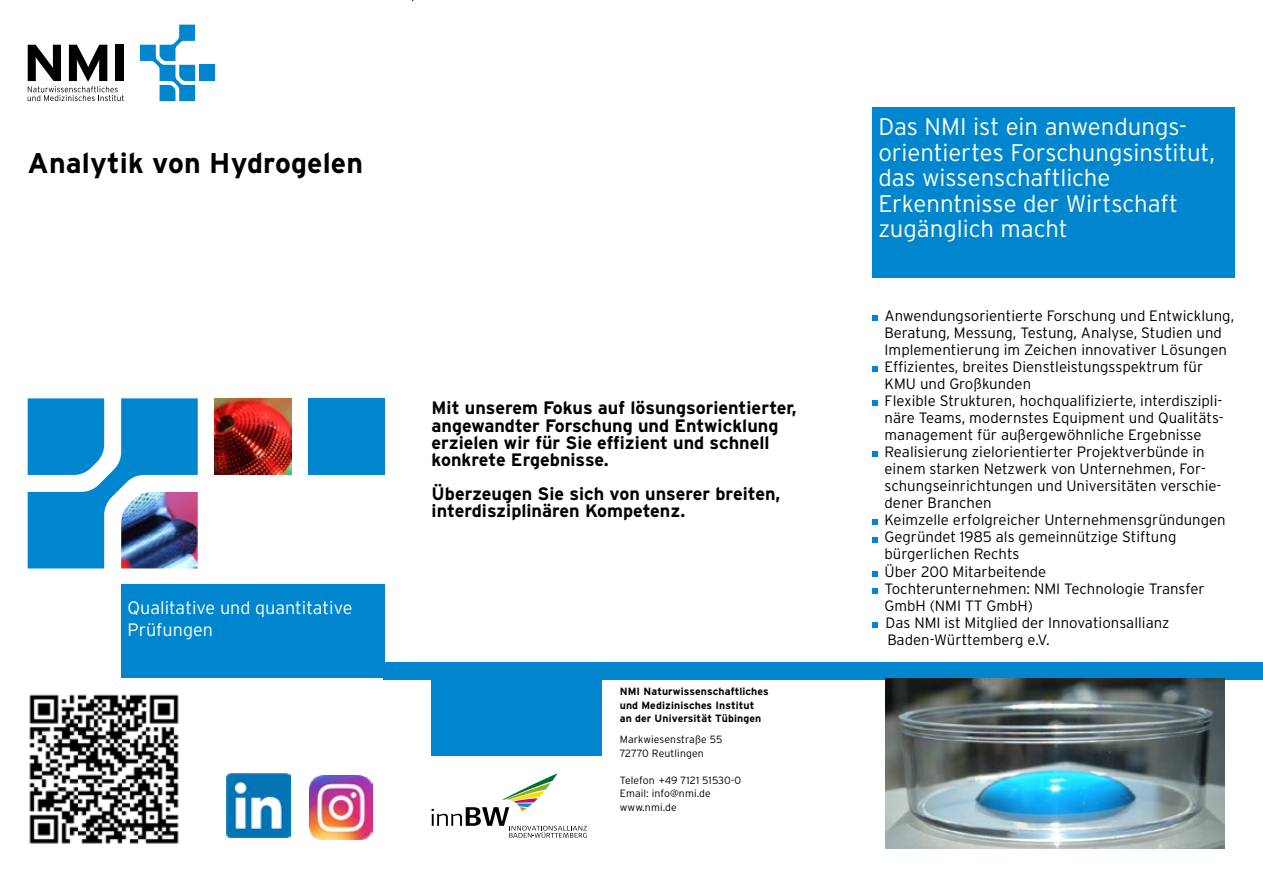
<style>
.page{position:relative;width:1263px;height:893px;background:#fff}
.page>*{position:absolute;margin:0;border:0;box-sizing:border-box;transform-origin:0 0}
.t1{font:700 28.5px "Interstate";letter-spacing:.005em;color:#000}
.t2{font:300 24px/25.5px "Interstate";letter-spacing:-.005em;color:#fff}
.t3{font:700 18px/17px "Interstate";color:#000}
.t4{font:300 18px/21.6px "Interstate";color:#fff}
.t5{font:300 15px/17px "Interstate";color:#000}
.t6{font:300 10.5px/13.5px "Interstate";letter-spacing:.01em;color:#000}
.t7{font:700 10.5px/13.5px "Interstate";letter-spacing:.01em;color:#000}
</style>
<div class="page">
<div style="left:872px;top:107px;width:362px;height:170px;background:#0086ce"></div>
<div style="left:121px;top:585px;width:264px;height:93px;background:#0086ce"></div>
<div style="left:384px;top:662px;width:879px;height:17px;background:#0086ce"></div>
<div style="left:432px;top:662px;width:170px;height:94px;background:#0086ce"></div>
<img style="left:215px;top:398px;width:76px;height:77px">
<div style="left:308px;top:398px;width:77px;height:77px;background:#0086ce"></div>
<svg style="left:432px;top:773px;width:155px;height:65px"></svg>
<svg style="left:28px;top:398px;width:170px;height:170px"></svg>
<img style="left:121px;top:492px;width:77px;height:76px">
<img style="left:886px;top:678px;width:339px;height:170px">
<svg style="left:872px;top:315px;width:6px;height:6px"></svg>
<svg style="left:872px;top:366px;width:6px;height:6px"></svg>
<svg style="left:872px;top:400px;width:6px;height:6px"></svg>
<svg style="left:872px;top:451px;width:6px;height:6px"></svg>
<svg style="left:872px;top:519px;width:6px;height:6px"></svg>
<svg style="left:872px;top:537px;width:6px;height:5px"></svg>
<svg style="left:872px;top:571px;width:6px;height:5px"></svg>
<svg style="left:872px;top:588px;width:6px;height:5px"></svg>
<svg style="left:872px;top:622px;width:6px;height:5px"></svg>
<div style="left:199px;top:65px;width:16px;height:16px;background:#0086ce"></div>
<svg style="left:140px;top:25px;width:55px;height:76px"></svg>
<svg style="left:28px;top:45px;width:96px;height:56px"></svg>
<img style="left:29px;top:694px;width:150px;height:150px">
<img style="left:226px;top:773px;width:64px;height:64px">
<img style="left:309px;top:775px;width:64px;height:64px">
<h1 class="t1" style="left:28px;top:146px;width:337px">Analytik von Hydrogelen</h1>
<p class="t4" style="left:128px;top:597px;width:227px">Qualitative und quantitative<br>Prüfungen</p>
<p class="t3" style="left:432px;top:400px;width:367px">Mit unserem Fokus auf lösungsorientierter, angewandter Forschung und Entwicklung erzielen wir für Sie effizient und schnell konkrete Ergebnisse.</p>
<p class="t3" style="left:432px;top:485px;width:350px">Überzeugen Sie sich von unserer breiten, interdisziplinären Kompetenz.</p>
<p class="t7" style="left:620px;top:685px;width:150px">NMI Naturwissenschaftliches und Medizinisches Institut an der Universität Tübingen</p>
<p class="t6" style="left:620px;top:733px;width:104px">Markwiesenstraße 55<br>72770 Reutlingen</p>
<p class="t6" style="left:620px;top:773px;width:123px">Telefon +49 7121 51530-0<br>Email: info@nmi.de www.nmi.de</p>
<h2 class="t2" style="left:878px;top:114px;width:338px">Das NMI ist ein anwendungs&shy;orientiertes Forschungsinstitut, das wissenschaftliche<br>Erkenntnisse der Wirtschaft zugänglich macht</h2>
<p class="t5" style="left:884px;top:307px;width:351px">Anwendungsorientierte Forschung und Entwicklung, Beratung, Messung, Testung, Analyse, Studien und Implementierung im Zeichen innovativer Lösungen Effizientes, breites Dienstleistungsspektrum für KMU und Großkunden<br>Flexible Strukturen, hochqualifizierte, interdiszipli&shy;näre Teams, modernstes Equipment und Qualitäts&shy;management für außergewöhnliche Ergebnisse Realisierung zielorientierter Projektverbünde in einem starken Netzwerk von Unternehmen, For&shy;schungseinrichtungen und Universitäten verschie&shy;dener Branchen<br>Keimzelle erfolgreicher Unternehmensgründungen Gegründet 1985 als gemeinnützige Stiftung bürgerlichen Rechts<br>Über 200 Mitarbeitende<br>Tochterunternehmen: NMI Technologie Transfer GmbH (NMI TT GmbH)<br>Das NMI ist Mitglied der Innovationsallianz Baden-Württemberg e.V.</p>
</div>
